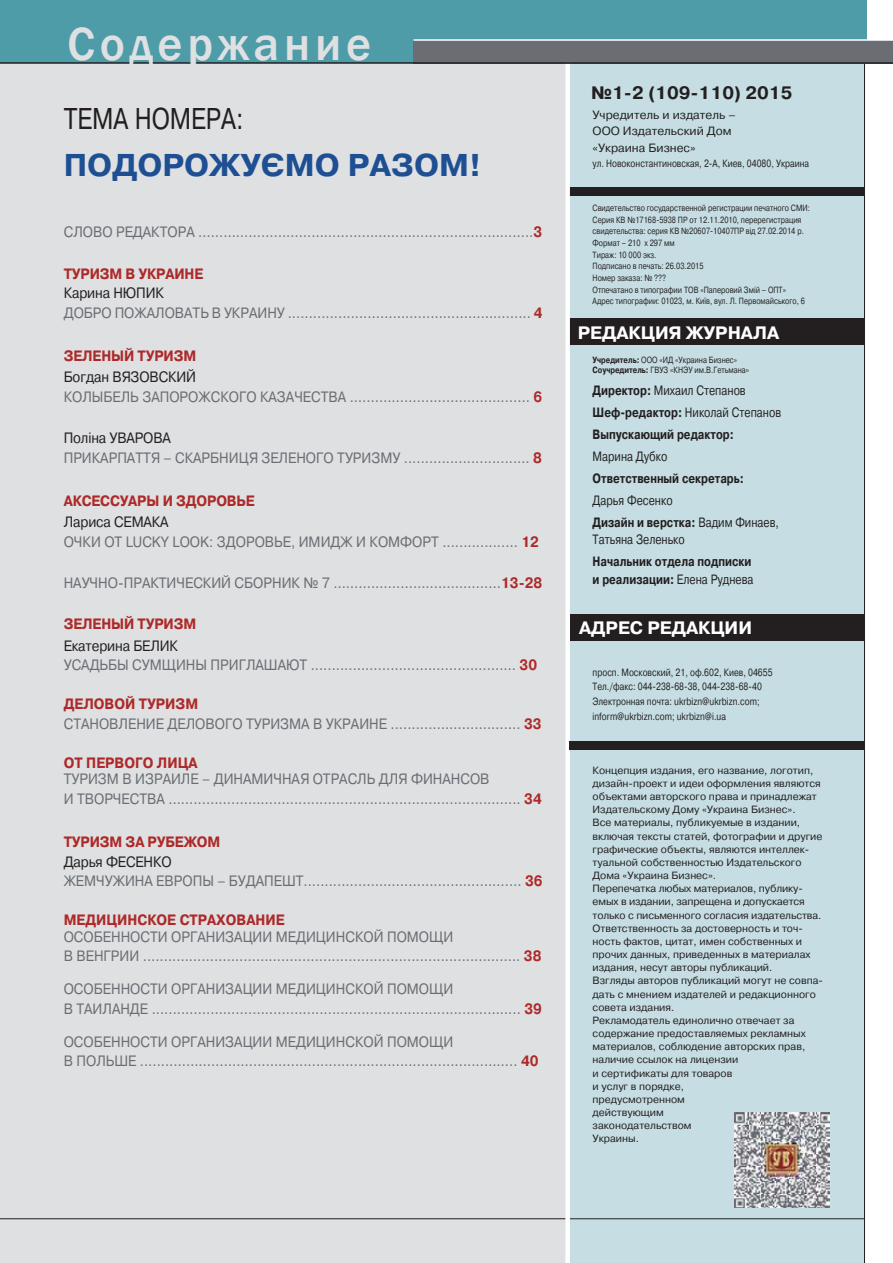
<style>
.page{position:relative;width:893px;height:1263px;background:#fff}
.page>*{position:absolute;margin:0;border:0;box-sizing:border-box;transform-origin:0 0}
.t1{font:700 31.5px "Pragmatica C";color:#1f4f93}
.t2{font:30px "Pragmatica C";color:#231f20;scale:.8 1}
.t3{font:700 18px "Pragmatica C";color:#fff}
.t4{font:700 18px "Pragmatica C";color:#231f20}
.t5{font:15px/19.5px "Pragmatica C";color:#6a6d73;scale:.9 1}
.t6{font:700 15px "Pragmatica C";letter-spacing:-.01em;color:#ae2929;scale:.9 1}
.t7{font:700 13.5px/21.9px "Pragmatica C";color:#231f20;scale:.8 1}
.t8{font:13.5px/21.9px "Pragmatica C";color:#231f20;scale:.8 1}
.t9{font:12px/16.2px "Pragmatica C";color:#231f20}
.t10{font:10.5px/13.2px "Pragmatica C";color:#231f20}
.t11{font:10.5px/14.7px "Pragmatica C";color:#231f20;scale:.8 1}
.t12{font:9px/11.7px "Pragmatica C";color:#231f20;scale:.8 1}
.s1{font-weight:700;color:#ae2929}
.s2{color:#231f20}
.s3{font-weight:700}
.s4{font-weight:400}
</style>
<div class="page">
<div style="left:0;top:64px;width:568px;height:1199px;background:#dee0e2"></div>
<div style="left:568px;top:64px;width:296px;height:1199px;background:#c6dee3"></div>
<div style="left:0;top:0;width:867px;height:63px;background:#4f9ca9"></div>
<hr style="left:864px;top:54px;width:1px;height:1209px;background:#231f20">
<div style="left:413px;top:40px;width:480px;height:24px;background:#6a6d73"></div>
<hr style="left:413px;top:39px;width:480px;height:2px;background:#fff">
<hr style="left:0;top:1219px;width:864px;height:1px;background:#231f20">
<div style="left:569px;top:318px;width:294px;height:27px;background:#231f20"></div>
<div style="left:571px;top:614px;width:294px;height:26px;background:#231f20"></div>
<div style="left:569px;top:188px;width:294px;height:8px;background:#231f20"></div>
<div style="left:565px;top:64px;width:5px;height:1199px;background:#fff"></div>
<hr style="left:0;top:62px;width:893px;height:2px;background:#231f20">
<div style="left:570px;top:741px;width:294px;height:8px;background:#231f20"></div>
<img style="left:734px;top:1113px;width:95px;height:95px">
<svg style="left:130px;top:62px;width:23px;height:2px"></svg>
<svg style="left:191px;top:62px;width:20px;height:2px"></svg>
<h2 class="t2" style="left:64px;top:107px;width:226px">ТЕМА НОМЕРА:</h2>
<h1 class="t1" style="left:64px;top:154px;width:419px">ПОДОРОЖУЄМО РАЗОМ!</h1>
<p class="t5" style="left:64px;top:224px;width:533px">СЛОВО РЕДАКТОРА ……………………………………………………………………..<span class="s1">3</span></p>
<p class="t6" style="left:64px;top:268px;width:157px">ТУРИЗМ В УКРАИНЕ</p>
<p class="t5" style="left:64px;top:285px;width:533px"><span class="s2">Карина НЮПИК<br></span>ДОБРО ПОЖАЛОВАТЬ В УКРАИНУ ...................………………………………... <span class="s1">4</span></p>
<p class="t6" style="left:64px;top:350px;width:149px">ЗЕЛЕНЫЙ ТУРИЗМ</p>
<p class="t5" style="left:64px;top:369px;width:533px"><span class="s2">Богдан ВЯЗОВСКИЙ<br></span>КОЛЫБЕЛЬ ЗАПОРОЖСКОГО КАЗАЧЕСТВА .……………….……….…….…… <span class="s1">6</span></p>
<p class="t5" style="left:64px;top:430px;width:533px"><span class="s2">Поліна УВАРОВА<br></span>ПРИКАРПАТТЯ – СКАРБНИЦЯ ЗЕЛЕНОГО ТУРИЗМУ ...........................… <span class="s1">8</span></p>
<p class="t6" style="left:64px;top:495px;width:214px">АКСЕССУАРЫ И ЗДОРОВЬЕ</p>
<p class="t5" style="left:64px;top:514px;width:530px"><span class="s2">Лариса СЕМАКА<br></span>ОЧКИ ОТ LUCKY LOOK: ЗДОРОВЬЕ, ИМИДЖ И КОМФОРТ ...............… <span class="s1">12</span></p>
<p class="t5" style="left:64px;top:575px;width:533px">НАУЧНО-ПРАКТИЧЕСКИЙ СБОРНИК № 7 ……….…………………………<span class="s1">13-28</span></p>
<p class="t6" style="left:64px;top:619px;width:149px">ЗЕЛЕНЫЙ ТУРИЗМ</p>
<p class="t5" style="left:64px;top:637px;width:527px"><span class="s2">Екатерина БЕЛИК<br></span>УСАДЬБЫ СУМЩИНЫ ПРИГЛАШАЮТ ..........……………….……….…….… <span class="s1">30</span></p>
<p class="t5" style="left:64px;top:696px;width:532px"><span class="s1">ДЕЛОВОЙ ТУРИЗМ<br></span>СТАНОВЛЕНИЕ ДЕЛОВОГО ТУРИЗМА В УКРАИНЕ ...........………….……. <span class="s1">33</span></p>
<p class="t6" style="left:64px;top:757px;width:150px">ОТ ПЕРВОГО ЛИЦА</p>
<p class="t5" style="left:64px;top:771px;width:533px">ТУРИЗМ В ИЗРАИЛЕ – ДИНАМИЧНАЯ ОТРАСЛЬ ДЛЯ ФИНАНСОВ<br>И ТВОРЧЕСТВА …………….…………................................................…….. <span class="s1">34</span></p>
<p class="t6" style="left:64px;top:837px;width:176px">ТУРИЗМ ЗА РУБЕЖОМ</p>
<p class="t5" style="left:64px;top:853px;width:533px"><span class="s2">Дарья ФЕСЕНКО<br></span>ЖЕМЧУЖИНА ЕВРОПЫ – БУДАПЕШТ..........………………....……….…….… <span class="s1">36</span></p>
<p class="t6" style="left:64px;top:915px;width:247px">МЕДИЦИНСКОЕ СТРАХОВАНИЕ</p>
<p class="t5" style="left:64px;top:928px;width:532px">ОСОБЕННОСТИ ОРГАНИЗАЦИИ МЕДИЦИНСКОЙ ПОМОЩИ<br>В ВЕНГРИИ ........…………….…………..............................................…….. <span class="s1">38</span></p>
<p class="t5" style="left:64px;top:981px;width:533px">ОСОБЕННОСТИ ОРГАНИЗАЦИИ МЕДИЦИНСКОЙ ПОМОЩИ<br>В ТАИЛАНДЕ ........…………….…………............................................…….. <span class="s1">39</span></p>
<p class="t5" style="left:64px;top:1033px;width:529px">ОСОБЕННОСТИ ОРГАНИЗАЦИИ МЕДИЦИНСКОЙ ПОМОЩИ<br>В ПОЛЬШЕ ........…………….…………..............................................…….. <span class="s1">40</span></p>
<p class="t4" style="left:591px;top:86px;width:203px">№1-2 (109-110) 2015</p>
<p class="t9" style="left:592px;top:108px;width:144px">Учредитель и издатель –<br>ООО Издательский Дом</p>
<p class="t9" style="left:592px;top:141px;width:105px">«Украина Бизнес»</p>
<p class="t11" style="left:592px;top:157px;width:272px">ул. Новоконстантиновская, 2-А, Киев, 04080, Украина</p>
<p class="t12" style="left:592px;top:203px;width:273px">Свидетельство государственной регистрации печатного СМИ:<br>Серия КВ №17168-5938 ПР от 12.11.2010, перерегистрация свидетельства: серия КВ №20607-10407ПР від 27.02.2014 р.<br>Формат – 210 х 297 мм<br>Тираж: 10 000 экз.<br>Подписано в печать: 26.03.2015<br>Номер заказа: № ???<br>Отпечатано в типографии ТОВ «Паперовий Змій – ОПТ»<br>Адрес типографии: 01023, м. Київ, вул. Л. Первомайського, 6</p>
<p class="t3" style="left:578px;top:326px;width:203px">РЕДАКЦИЯ ЖУРНАЛА</p>
<p class="t12" style="left:592px;top:356px;width:197px;line-height:10.2px"><span class="s3">Учредитель:</span> ООО «ИД «Украина Бизнес»<br><span class="s3">Соучредитель:</span> ГВУЗ «КНЭУ им.В.Гетьмана»</p>
<p class="t7" style="left:592px;top:381px;width:237px">Директор: <span class="s4">Михаил Степанов<br></span>Шеф-редактор: <span class="s4">Николай Степанов<br></span>Выпускающий редактор:</p>
<p class="t8" style="left:592px;top:447px;width:95px">Марина Дубко</p>
<p class="t7" style="left:592px;top:469px;width:191px">Ответственный секретарь:</p>
<p class="t8" style="left:592px;top:490px;width:234px">Дарья Фесенко<br><span class="s3">Дизайн и верстка:</span> Вадим Финаев,</p>
<p class="t8" style="left:592px;top:530px;width:117px">Татьяна Зеленько</p>
<p class="t7" style="left:592px;top:554px;width:203px;line-height:17.7px">Начальник отдела подписки и реализации: <span class="s4">Елена Руднева</span></p>
<p class="t3" style="left:579px;top:622px;width:174px">АДРЕС РЕДАКЦИИ</p>
<p class="t11" style="left:592px;top:666px;width:226px">просп. Московский, 21, оф.602, Киев, 04655<br>Тел./факс: 044-238-68-38, 044-238-68-40<br>Электронная почта: ukrbizn@ukrbizn.com; inform@ukrbizn.com; ukrbizn@i.ua</p>
<p class="t10" style="left:592px;top:765px;width:232px">Концепция издания, его название, логотип, дизайн-проект и идеи оформления являются объектами авторского права и принадлежат Издательскому Дому «Украина Бизнес».<br>Все материалы, публикуемые в издании, включая тексты статей, фотографии и другие графические объекты, являются интеллек&shy;туальной собственностью Издательского Дома «Украина Бизнес».<br>Перепечатка любых материалов, публику&shy;емых в издании, запрещена и допускается только с письменного согласия издательства.<br>Ответственность за достоверность и точ&shy;ность фактов, цитат, имен собственных и прочих данных, приведенных в материалах издания, несут авторы публикаций.<br>Взгляды авторов публикаций могут не совпа&shy;дать с мнением издателей и редакционного совета издания.<br>Рекламодатель единолично отвечает за содержание предоставляемых рекламных материалов, соблюдение авторских прав, наличие ссылок на лицензии<br>и сертификаты для товаров<br>и услуг в порядке,<br>предусмотренном<br>действующим<br>законодательством<br>Украины.</p>
</div>
